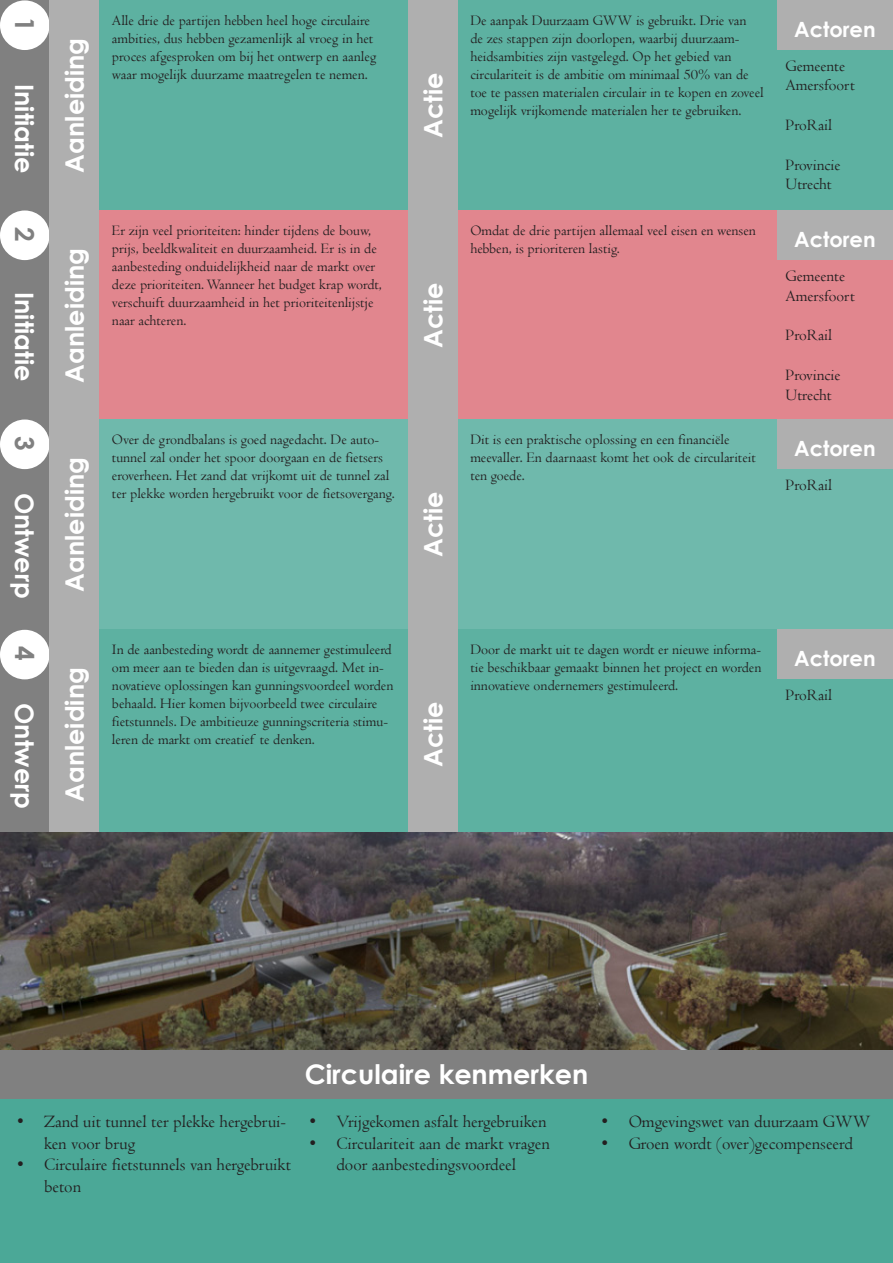
<style>
.page{position:relative;width:893px;height:1263px;background:#fff}
.page>*{position:absolute;margin:0;border:0;box-sizing:border-box;transform-origin:0 0}
.t1{font:700 27px "Century Gothic";color:#fff}
.t2{font:700 26.1px "Century Gothic";color:#808080}
.t3{font:700 25.5px "Century Gothic";color:#fff}
.t4{font:700 21px "Century Gothic";color:#fff}
.t5{font:18px/21.6px "Centaur";color:#231f20}
.t6{font:16.5px/19.8px "Centaur";color:#231f20}
.t7{font:15px/18px "Centaur";color:#231f20}
</style>
<div class="page">
<div style="left:0;top:0;width:893px;height:210px;background:#5db1a1"></div>
<div style="left:0;top:210px;width:893px;height:211px;background:#e1868e"></div>
<div style="left:0;top:419px;width:893px;height:211px;background:#6fb9ac"></div>
<div style="left:0;top:629px;width:893px;height:211px;background:#5db1a1"></div>
<div style="left:0;top:0;width:50px;height:210px;background:#808080"></div>
<div style="left:0;top:0;width:50px;height:50px;background:#fff;border-radius:50%"></div>
<div style="left:777px;top:0;width:116px;height:50px;background:#afafaf"></div>
<div style="left:50px;top:0;width:49px;height:210px;background:#afafaf"></div>
<div style="left:0;top:210px;width:50px;height:211px;background:#808080"></div>
<div style="left:0;top:210px;width:50px;height:50px;background:#fff;border-radius:50%"></div>
<div style="left:777px;top:210px;width:116px;height:50px;background:#afafaf"></div>
<div style="left:50px;top:210px;width:49px;height:211px;background:#afafaf"></div>
<div style="left:0;top:419px;width:50px;height:211px;background:#808080"></div>
<div style="left:0;top:419px;width:50px;height:50px;background:#fff;border-radius:50%"></div>
<div style="left:777px;top:419px;width:116px;height:50px;background:#afafaf"></div>
<div style="left:50px;top:419px;width:49px;height:211px;background:#afafaf"></div>
<div style="left:0;top:629px;width:50px;height:211px;background:#808080"></div>
<div style="left:0;top:630px;width:50px;height:49px;background:#fff;border-radius:50%"></div>
<div style="left:777px;top:629px;width:116px;height:50px;background:#afafaf"></div>
<div style="left:50px;top:629px;width:49px;height:211px;background:#afafaf"></div>
<div style="left:0;top:1098px;width:893px;height:165px;background:#4ba897"></div>
<div style="left:0;top:1049px;width:893px;height:50px;background:#808080"></div>
<div style="left:408px;top:0;width:50px;height:210px;background:#afafaf"></div>
<div style="left:408px;top:210px;width:50px;height:211px;background:#afafaf"></div>
<div style="left:408px;top:419px;width:50px;height:211px;background:#afafaf"></div>
<div style="left:408px;top:629px;width:50px;height:211px;background:#afafaf"></div>
<img style="left:0;top:832px;width:893px;height:217px">
<p class="t7" style="left:112px;top:11px;width:266px">Alle drie de partijen hebben heel hoge circulaire ambities, dus hebben gezamenlijk al vroeg in het proces afgesproken om bij het ontwerp en aanleg waar mogelijk duurzame maatregelen te nemen.</p>
<p class="t7" style="left:470px;top:11px;width:295px">De aanpak Duurzaam GWW is gebruikt. Drie van<br>de zes stappen zijn doorlopen, waarbij duurzaam&shy;heidsambities zijn vastgelegd. Op het gebied van circulariteit is de ambitie om minimaal 50% van de toe te passen materialen circulair in te kopen en zoveel mogelijk vrijkomende materialen her te gebruiken.</p>
<p class="t2" style="left:44px;top:17px;width:16px;rotate:90deg">1</p>
<p class="t4" style="left:794px;top:13px;width:83px">Actoren</p>
<p class="t3" style="left:55px;top:173px;width:136px;rotate:-90deg">Aanleiding</p>
<p class="t6" style="left:786px;top:56px;width:71px">Gemeente<br>Amersfoort</p>
<p class="t6" style="left:786px;top:115px;width:48px">ProRail</p>
<p class="t6" style="left:786px;top:155px;width:57px">Provincie<br>Utrecht</p>
<p class="t3" style="left:414px;top:138px;width:67px;rotate:-90deg">Actie</p>
<p class="t3" style="left:44px;top:84px;width:91px;rotate:90deg">Initiatie</p>
<p class="t7" style="left:112px;top:221px;width:271px">Er zijn veel prioriteiten: hinder tijdens de bouw, prijs, beeldkwaliteit en duurzaamheid. Er is in de aanbesteding onduidelijkheid naar de markt over deze prioriteiten. Wanneer het budget krap wordt, verschuift duurzaamheid in het prioriteitenlijstje naar achteren.</p>
<p class="t7" style="left:470px;top:221px;width:287px">Omdat de drie partijen allemaal veel eisen en wensen hebben, is prioriteren lastig.</p>
<p class="t2" style="left:44px;top:227px;width:16px;rotate:90deg">2</p>
<p class="t4" style="left:794px;top:223px;width:83px">Actoren</p>
<p class="t3" style="left:55px;top:383px;width:136px;rotate:-90deg">Aanleiding</p>
<p class="t6" style="left:786px;top:266px;width:71px">Gemeente<br>Amersfoort</p>
<p class="t6" style="left:786px;top:325px;width:48px">ProRail</p>
<p class="t6" style="left:786px;top:365px;width:57px">Provincie<br>Utrecht</p>
<p class="t3" style="left:414px;top:348px;width:67px;rotate:-90deg">Actie</p>
<p class="t3" style="left:44px;top:292px;width:91px;rotate:90deg">Initiatie</p>
<p class="t7" style="left:112px;top:430px;width:284px">Over de grondbalans is goed nagedacht. De auto&shy;tunnel zal onder het spoor doorgaan en de fietsers eroverheen. Het zand dat vrijkomt uit de tunnel zal ter plekke worden hergebruikt voor de fietsovergang.</p>
<p class="t7" style="left:470px;top:430px;width:287px">Dit is een praktische oplossing en een financiële meevaller. En daarnaast komt het ook de circulariteit ten goede.</p>
<p class="t2" style="left:44px;top:436px;width:16px;rotate:90deg">3</p>
<p class="t4" style="left:794px;top:432px;width:83px">Actoren</p>
<p class="t3" style="left:55px;top:592px;width:136px;rotate:-90deg">Aanleiding</p>
<p class="t6" style="left:786px;top:475px;width:48px">ProRail</p>
<p class="t3" style="left:414px;top:557px;width:67px;rotate:-90deg">Actie</p>
<p class="t3" style="left:44px;top:493px;width:108px;rotate:90deg">Ontwerp</p>
<p class="t7" style="left:112px;top:640px;width:283px">In de aanbesteding wordt de aannemer gestimuleerd om meer aan te bieden dan is uitgevraagd. Met in&shy;novatieve oplossingen kan gunningsvoordeel worden behaald. Hier komen bijvoorbeeld twee circulaire fietstunnels. De ambitieuze gunningscriteria stimu&shy;leren de markt om creatief te denken.</p>
<p class="t7" style="left:470px;top:640px;width:293px;text-align:justify">Door de markt uit te dagen wordt er nieuwe informa&shy;tie beschikbaar gemaakt binnen het project en worden innovatieve ondernemers gestimuleerd.</p>
<p class="t2" style="left:44px;top:646px;width:16px;rotate:90deg">4</p>
<p class="t4" style="left:794px;top:643px;width:83px">Actoren</p>
<p class="t3" style="left:55px;top:802px;width:136px;rotate:-90deg">Aanleiding</p>
<p class="t6" style="left:786px;top:685px;width:48px">ProRail</p>
<p class="t3" style="left:414px;top:767px;width:67px;rotate:-90deg">Actie</p>
<p class="t3" style="left:44px;top:703px;width:108px;rotate:90deg">Ontwerp</p>
<p class="t5" style="left:44px;top:1111px;width:244px;text-indent:-27px">• Zand uit tunnel ter plekke hergebrui&shy;ken voor brug</p>
<p class="t5" style="left:44px;top:1154px;width:249px;text-indent:-27px">• Circulaire fietstunnels van hergebruikt beton</p>
<p class="t1" style="left:305px;top:1054px;width:285px">Circulaire kenmerken</p>
<p class="t5" style="left:309px;top:1111px;width:239px">• Vrijgekomen asfalt hergebruiken</p>
<p class="t5" style="left:309px;top:1132px;width:242px;text-align:center">• Circulariteit aan de markt vragen door aanbestedingsvoordeel</p>
<p class="t5" style="left:602px;top:1111px;width:270px">• Omgevingswet van duurzaam GWW</p>
<p class="t5" style="left:602px;top:1132px;width:253px">• Groen wordt (over)gecompenseerd</p>
</div>
